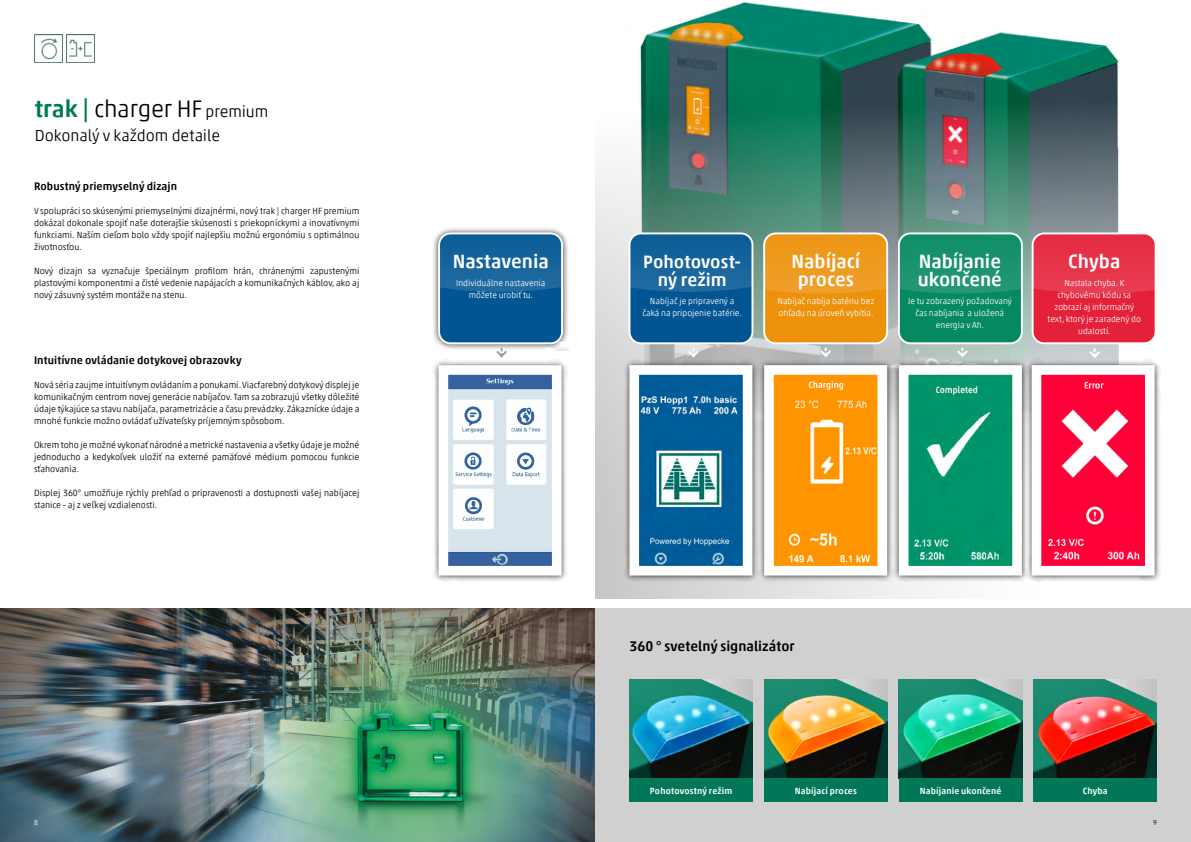
<style>
.page{position:relative;width:1191px;height:842px;background:#fff}
.page>*{position:absolute;margin:0;border:0;box-sizing:border-box;transform-origin:0 0}
._02_subhead_black{font:300 24px "Akko Pro";letter-spacing:-.005em;color:#000}
._09_HEAD_blk_24pt{font:500 19.3px/18px "Akko Pro";color:#fff}
._09_HEAD_blk_24pt-2{font:500 18px/18px "Akko Pro";color:#fff;text-align:center}
._02_subhead_black-2{font:300 16px "Akko Pro";letter-spacing:-.005em;color:#000}
.t1{font:500 14px "Akko Pro";color:#000}
._01_fliess{font:500 11px "Akko Pro";letter-spacing:.005em;color:#000}
._09_HEAD_blk_24pt-3{font:500 11px "Akko Pro";letter-spacing:.005em;color:#000}
._01_fliess-2{font:300 9px/12px "Akko Pro";color:#000;text-align:justify}
.t2{font:500 9px "Akko Pro";letter-spacing:.015em;color:#fff}
._01_fliess-3{font:300 8.7px/12px "Akko Pro";color:#fff;text-align:center}
._09_HEAD_blk_24pt-4{font:300 8.7px/12px "Akko Pro";color:#fff;text-align:center}
.t3{font:300 7px "Akko Pro";color:#fff}
.t4{font:300 7px "Akko Pro";color:#000}
.s1{font-weight:500;color:#007858}
.s2{font-size:16px}
</style>
<div class="page">
<img style="left:0;top:608px;width:595px;height:234px">
<div style="left:595px;top:608px;width:596px;height:234px;background:#d0d0d0"></div>
<img style="left:595px;top:1px;width:524px;height:593px">
<div style="left:899px;top:233px;width:122px;height:110px;background:#058961;border-radius:12px"></div>
<svg style="left:899px;top:233px;width:122px;height:61px"></svg>
<div style="left:898px;top:232px;width:124px;height:112px;border:2px solid #fff;border-radius:12px"></div>
<div style="left:892px;top:359px;width:136px;height:223px;background:#000;opacity:.75"></div>
<img style="left:910px;top:376px;width:100px;height:188px">
<div style="left:899px;top:365px;width:122px;height:210px;border:10px solid #fff"></div>
<div style="left:1032px;top:233px;width:123px;height:110px;background:#e52139;border-radius:12px"></div>
<svg style="left:1032px;top:233px;width:121px;height:61px"></svg>
<div style="left:1031px;top:232px;width:125px;height:112px;border:2px solid #fff;border-radius:12px"></div>
<div style="left:1025px;top:359px;width:136px;height:223px;background:#000;opacity:.75"></div>
<img style="left:1042px;top:376px;width:101px;height:188px">
<div style="left:1031px;top:365px;width:123px;height:210px;border:10px solid #fff"></div>
<div style="left:764px;top:233px;width:123px;height:110px;background:#ed910a;border-radius:12px"></div>
<svg style="left:764px;top:232px;width:123px;height:62px"></svg>
<div style="left:763px;top:232px;width:125px;height:112px;border:2px solid #fff;border-radius:12px"></div>
<div style="left:757px;top:359px;width:136px;height:223px;background:#000;opacity:.75"></div>
<img style="left:775px;top:376px;width:101px;height:188px">
<div style="left:764px;top:365px;width:123px;height:210px;border:10px solid #fff"></div>
<svg style="left:818px;top:348px;width:15px;height:11px"></svg>
<div style="left:432px;top:359px;width:136px;height:223px;background:#000;opacity:.75"></div>
<img style="left:449px;top:376px;width:101px;height:188px">
<div style="left:438px;top:365px;width:123px;height:210px;border:10px solid #fff"></div>
<div style="left:623px;top:359px;width:136px;height:223px;background:#000;opacity:.75"></div>
<img style="left:640px;top:376px;width:101px;height:188px">
<div style="left:629px;top:365px;width:123px;height:210px;border:10px solid #fff"></div>
<svg style="left:686px;top:348px;width:15px;height:11px"></svg>
<div style="left:629px;top:233px;width:123px;height:110px;background:#005592;border-radius:12px"></div>
<svg style="left:629px;top:233px;width:123px;height:59px"></svg>
<div style="left:628px;top:232px;width:125px;height:112px;border:2px solid #fff;border-radius:12px"></div>
<img style="left:629px;top:679px;width:124px;height:99px">
<img style="left:764px;top:679px;width:123px;height:99px">
<img style="left:899px;top:679px;width:123px;height:99px">
<img style="left:1033px;top:679px;width:124px;height:99px">
<div style="left:629px;top:778px;width:124px;height:24px;background:#007858"></div>
<div style="left:764px;top:778px;width:123px;height:24px;background:#007858"></div>
<div style="left:899px;top:778px;width:123px;height:24px;background:#007858"></div>
<div style="left:1033px;top:778px;width:124px;height:24px;background:#007858"></div>
<img style="left:34px;top:34px;width:28px;height:28px">
<img style="left:66px;top:34px;width:29px;height:28px">
<svg style="left:1087px;top:348px;width:15px;height:12px"></svg>
<svg style="left:955px;top:348px;width:14px;height:11px"></svg>
<div style="left:432px;top:226px;width:137px;height:125px;background:#000;opacity:.75"></div>
<div style="left:439px;top:233px;width:123px;height:110px;background:#005592;border-radius:12px"></div>
<svg style="left:439px;top:233px;width:123px;height:59px"></svg>
<div style="left:438px;top:232px;width:125px;height:112px;border:2px solid #fff;border-radius:12px"></div>
<svg style="left:494px;top:348px;width:15px;height:10px"></svg>
<p class="_02_subhead_black" style="left:35px;top:94px;width:235px"><span class="s1">trak |</span> charger HF <span class="s2">premium</span></p>
<p class="_02_subhead_black-2" style="left:35px;top:126px;width:187px">Dokonalý v každom detaile</p>
<p class="_09_HEAD_blk_24pt-3" style="left:34px;top:179px;width:145px">Robustný priemyselný dizajn</p>
<p class="_01_fliess-2" style="left:34px;top:205px;width:327px">V spolupráci so skúsenými priemyselnými dizajnérmi, nový trak | charger HF premium dokázal dokonale spojiť naše doterajšie skúsenosti s priekopníckymi a inovatívnymi funkciami. Naším cieľom bolo vždy spojiť najlepšiu možnú ergonómiu s optimálnou životnosťou.</p>
<p class="_01_fliess-2" style="left:34px;top:265px;width:327px">Nový dizajn sa vyznačuje špeciálnym profilom hrán, chránenými zapustenými plastovými komponentmi a čisté vedenie napájacích a komunikačných káblov, ako aj nový zásuvný systém montáže na stenu.</p>
<p class="_01_fliess" style="left:34px;top:353px;width:209px">Intuitívne ovládanie dotykovej obrazovky</p>
<p class="_01_fliess-2" style="left:34px;top:379px;width:327px">Nová séria zaujme intuitívnym ovládaním a ponukami. Viacfarebný dotykový displej je komunikačným centrom novej generácie nabíjačov. Tam sa zobrazujú všetky dôležité údaje týkajúce sa stavu nabíjača, parametrizácie a času prevádzky. Zákaznícke údaje a mnohé funkcie možno ovládať užívateľsky príjemným spôsobom.</p>
<p class="_01_fliess-2" style="left:34px;top:439px;width:327px">Okrem toho je možné vykonať národné a metrické nastavenia a všetky údaje je možné jednoducho a kedykoľvek uložiť na externé pamäťové médium pomocou funkcie sťahovania.</p>
<p class="_01_fliess-2" style="left:34px;top:487px;width:327px">Displej 360° umožňuje rýchly prehľad o pripravenosti a dostupnosti vašej nabíjacej stanice - aj z veľkej vzdialenosti.</p>
<p class="_09_HEAD_blk_24pt" style="left:453px;top:252px;width:97px">Nastavenia</p>
<p class="_01_fliess-3" style="left:456px;top:277px;width:91px">Individuálne nastavenia môžete urobiť tu.</p>
<p class="_09_HEAD_blk_24pt-2" style="left:643px;top:253px;width:99px">Pohotovost&shy;ný režim</p>
<p class="_01_fliess-3" style="left:642px;top:295px;width:101px">Nabíjač je pripravený a čaká na pripojenie batérie.</p>
<p class="_09_HEAD_blk_24pt" style="left:791px;top:252px;width:70px;text-align:center">Nabíjací proces</p>
<p class="_01_fliess-3" style="left:777px;top:295px;width:98px;text-align:left">Nabíjač nabíja batériu bez ohľadu na úroveň vybitia.</p>
<p class="_09_HEAD_blk_24pt" style="left:918px;top:252px;width:86px">Nabíjanie ukončené</p>
<p class="_01_fliess-3" style="left:907px;top:295px;width:106px">Je tu zobrazený požadovaný čas nabíjania a uložená energia v Ah.</p>
<p class="_09_HEAD_blk_24pt" style="left:1068px;top:252px;width:54px">Chyba</p>
<p class="_09_HEAD_blk_24pt-4" style="left:1047px;top:277px;width:95px">Nastala chyba. K chybovému kódu sa zobrazí aj informačný text, ktorý je zaradený do udalostí.</p>
<p class="t1" style="left:629px;top:638px;width:167px">360 ° svetelný signalizátor</p>
<p class="t2" style="left:650px;top:785px;width:84px">Pohotovostný režim</p>
<p class="t2" style="left:795px;top:785px;width:63px">Nabíjací proces</p>
<p class="t2" style="left:919px;top:785px;width:83px">Nabíjanie ukončené</p>
<p class="t2" style="left:1082px;top:785px;width:26px">Chyba</p>
<p class="t3" style="left:34px;top:818px;width:5px">8</p>
<p class="t4" style="left:1153px;top:818px;width:5px">9</p>
</div>
